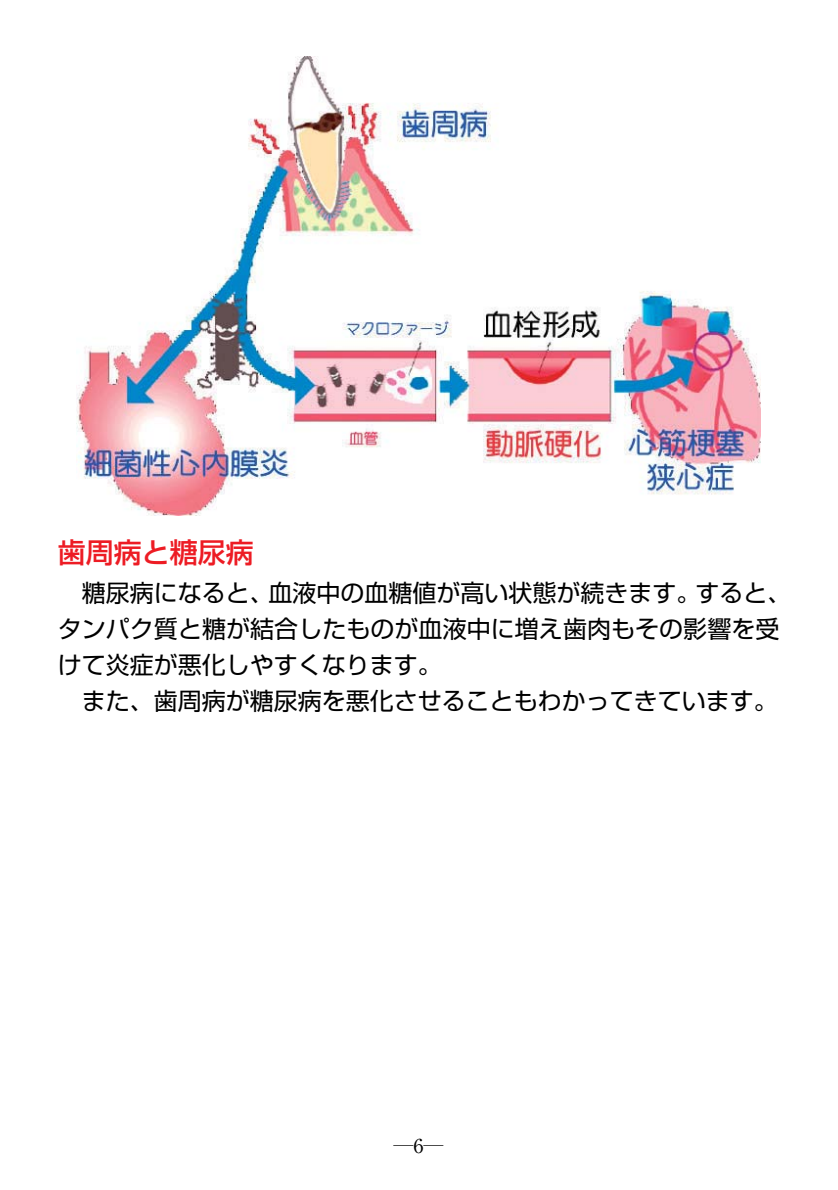
<style>
.page{position:relative;width:838px;height:1190px;background:#fff}
.page>*{position:absolute;margin:0;border:0;box-sizing:border-box;transform-origin:0 0}
.t1{font:500 28px "Shin Go";color:#ed1c24}
.t2{font:24px/36px "Shin Go";color:#000}
.t3{font:20px "Ryumin";color:#000}
</style>
<div class="page">
<img style="left:77px;top:57px;width:684px;height:459px">
<p class="t1" style="left:58px;top:542px;width:198px">歯周病と糖尿病</p>
<p class="t2" style="left:58px;top:577px;width:735px;text-indent:24px">糖尿病になると、血液中の血糖値が高い状態が続きます。すると、タンパク質と糖が結合したものが血液中に増え歯肉もその影響を受けて炎症が悪化しやすくなります。</p>
<p class="t2" style="left:82px;top:685px;width:697px">また、歯周病が糖尿病を悪化させることもわかってきています。</p>
<p class="t3" style="left:394px;top:1139px;width:51px">―6―</p>
</div>
